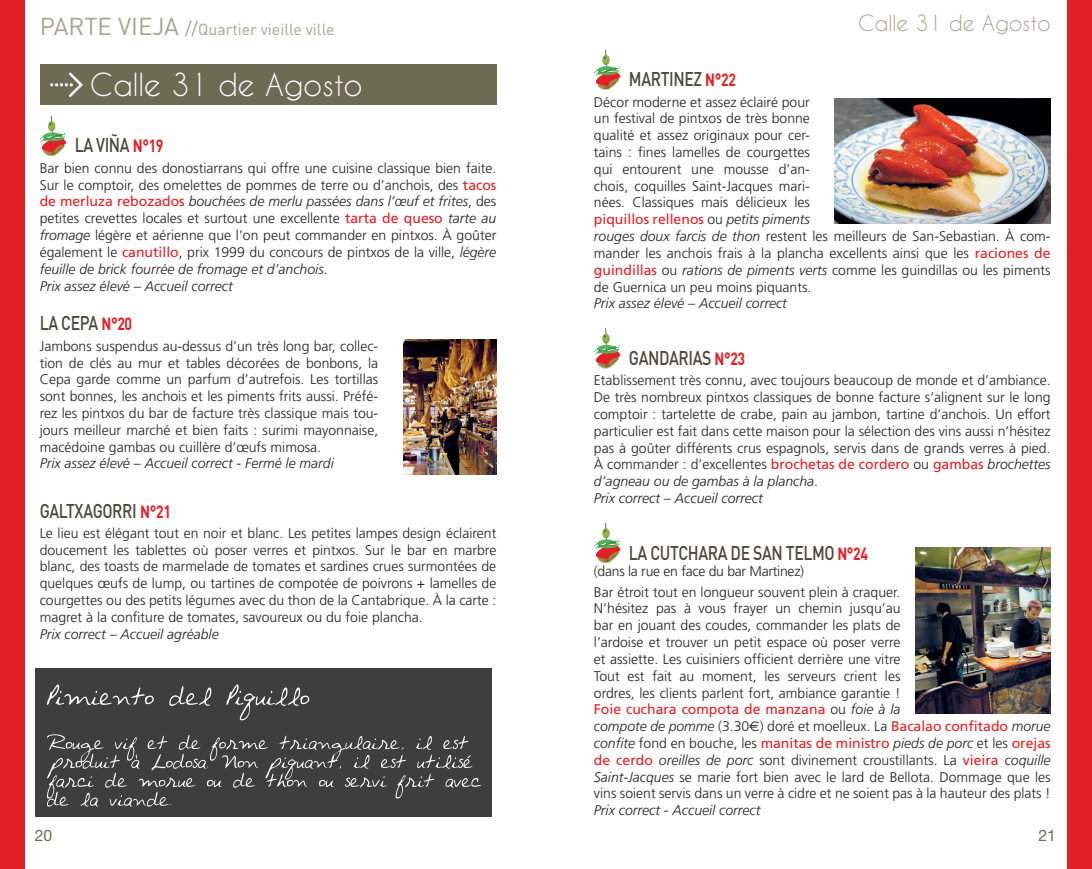
<style>
.page{position:relative;width:1092px;height:869px;background:#fff}
.page>*{position:absolute;margin:0;border:0;box-sizing:border-box;transform-origin:0 0}
.t1{font:29.75px "Caviar Dreams";color:#fff}
.t2{font:21px "Caviar Dreams";color:#a5a38f}
.t3{font:500 19.6px "DIN";letter-spacing:-.025em;color:#4a4836;scale:.8 1}
.t4{font:15.92px "DIN";color:#a5a38f}
.t5{font:15.75px "Helvetica Neue LT Pro";color:#6d6b54}
.t6{font:300 14px/16.8px "Frutiger";color:#231f20}
.t7{font:italic 300 14px "Frutiger";color:#231f20}
.s1{font-size:24.15px}
.s2{font-size:18.38px}
.s3{font-weight:700;font-size:17.5px;color:#e41f25}
.s4{font-weight:400;color:#e41f25}
.s5{font-style:italic}
.s6{font-family:"Euro Sans";font-weight:400}
</style>
<div class="page">
<div style="left:0;top:0;width:25px;height:868px;background:#e41f25"></div>
<div style="left:1067px;top:0;width:24px;height:868px;background:#e41f25"></div>
<div style="left:40px;top:64px;width:456px;height:41px;background:#6d6b54"></div>
<svg style="left:50px;top:73px;width:32px;height:24px"></svg>
<svg style="left:40px;top:115px;width:26px;height:42px"></svg>
<svg style="left:594px;top:49px;width:27px;height:41px"></svg>
<svg style="left:594px;top:328px;width:27px;height:41px"></svg>
<svg style="left:594px;top:522px;width:27px;height:42px"></svg>
<img style="left:915px;top:547px;width:135px;height:166px">
<img style="left:834px;top:99px;width:216px;height:124px">
<img style="left:403px;top:340px;width:93px;height:134px">
<div style="left:35px;top:668px;width:456px;height:148px;background:#3e3e3f"></div>
<svg style="left:47px;top:684px;width:262px;height:36px"></svg>
<svg style="left:47px;top:734px;width:434px;height:72px"></svg>
<p class="t4" style="left:40px;top:19px;width:296px"><span class="s1">PARTE VIEJA</span> <span class="s2">//</span>Quartier vieille ville</p>
<h2 class="t2" style="left:858px;top:11px;width:194px">Calle 31 de Agosto</h2>
<h1 class="t1" style="left:90px;top:67px;width:274px">Calle 31 de Agosto</h1>
<h3 class="t3" style="left:75px;top:133px;width:113px">LA VIÑA <span class="s3">N°19</span></h3>
<p class="t6" style="left:40px;top:159px;width:458px">Bar bien connu des donostiarrans qui offre une cuisine classique bien faite.<br>Sur le comptoir, des omelettes de pommes de terre ou d’anchois, des <span class="s4">tacos de merluza rebozados</span> <span class="s5">bouchées de merlu passées dans l’œuf et frites</span>, des petites crevettes locales et surtout une excellente <span class="s4">tarta de queso</span> <span class="s5">tarte au fromage</span> légère et aérienne que l’on peut commander en pintxos. À goûter également le <span class="s4">canutillo</span>, prix 1999 du concours de pintxos de la ville, <span class="s5">légère feuille de brick fourrée de fromage et d’anchois</span>.<br><span class="s5">Prix assez élevé – Accueil correct</span></p>
<h3 class="t3" style="left:40px;top:311px;width:117px">LA CEPA <span class="s3">N°20</span></h3>
<p class="t6" style="left:40px;top:337px;width:340px;text-align:justify">Jambons suspendus au-dessus d’un très long bar, collec&shy;tion de clés au mur et tables décorées de bonbons, la Cepa garde comme un parfum d’autrefois. Les tortillas sont bonnes, les anchois et les piments frits aussi. Préfé&shy;rez les pintxos du bar de facture très classique mais tou&shy;jours meilleur marché et bien faits : surimi mayonnaise, macédoine gambas ou cuillère d’œufs mimosa.</p>
<p class="t7" style="left:40px;top:455px;width:295px">Prix assez élevé – Accueil correct - Fermé le mardi</p>
<h3 class="t3" style="left:40px;top:497px;width:166px">GALTXAGORRI <span class="s3">N°21</span></h3>
<p class="t6" style="left:40px;top:524px;width:458px;text-align:justify">Le lieu est élégant tout en noir et blanc. Les petites lampes design éclairent doucement les tablettes où poser verres et pintxos. Sur le bar en marbre blanc, des toasts de marmelade de tomates et sardines crues surmontées de quelques œufs de lump, ou tartines de compotée de poivrons + lamelles de courgettes ou des petits légumes avec du thon de la Cantabrique. À la carte : magret à la confiture de tomates, savoureux ou du foie plancha.</p>
<p class="t7" style="left:40px;top:625px;width:180px">Prix correct – Accueil agréable</p>
<h3 class="t3" style="left:629px;top:67px;width:135px">MARTINEZ <span class="s3">N°22</span></h3>
<p class="t6" style="left:594px;top:93px;width:458px">Décor moderne et assez éclairé pour<br>un festival de pintxos de très bonne<br>qualité et assez originaux pour cer-<br>tains : fines lamelles de courgettes<br>qui entourent une mousse d’an-<br>chois, coquilles Saint-Jacques mari-<br>nées. Classiques mais délicieux les<br><span class="s4">piquillos rellenos</span> ou <span class="s5">petits piments<br>rouges doux farcis de thon</span> restent les meilleurs de San-Sebastian. À com&shy;mander les anchois frais à la plancha excellents ainsi que les <span class="s4">raciones de guindillas</span> ou <span class="s5">rations de piments verts</span> comme les guindillas ou les piments de Guernica un peu moins piquants.</p>
<p class="t7" style="left:594px;top:295px;width:194px">Prix assez élevé – Accueil correct</p>
<h3 class="t3" style="left:629px;top:345px;width:147px">GANDARIAS <span class="s3">N°23</span></h3>
<p class="t6" style="left:594px;top:372px;width:458px">Etablissement très connu, avec toujours beaucoup de monde et d’ambiance.<br>De très nombreux pintxos classiques de bonne facture s’alignent sur le long comptoir : tartelette de crabe, pain au jambon, tartine d’anchois. Un effort particulier est fait dans cette maison pour la sélection des vins aussi n’hésitez pas à goûter différents crus espagnols, servis dans de grands verres à pied.<br>À commander : d’excellentes <span class="s4">brochetas de cordero</span> ou <span class="s4">gambas</span> <span class="s5">brochettes d’agneau ou de gambas à la plancha</span>.<br><span class="s5">Prix correct – Accueil correct</span></p>
<h3 class="t3" style="left:629px;top:539px;width:300px">LA CUTCHARA DE SAN TELMO <span class="s3">N°24</span></h3>
<p class="t6" style="left:594px;top:561px;width:308px;line-height:20.3px">(dans la rue en face du bar Martinez)<br>Bar étroit tout en longueur souvent plein à craquer.</p>
<p class="t6" style="left:594px;top:600px;width:458px">N’hésitez pas à vous frayer un chemin jusqu’au<br>bar en jouant des coudes, commander les plats de<br>l’ardoise et trouver un petit espace où poser verre<br>et assiette. Les cuisiniers officient derrière une vitre<br>Tout est fait au moment, les serveurs crient les<br>ordres, les clients parlent fort, ambiance garantie !<br><span class="s4">Foie cuchara compota de manzana</span> ou <span class="s5">foie à la<br>compote de pomme</span> (3.30<span class="s6">€</span>) doré et moelleux. La <span class="s4">Bacalao confitado</span> <span class="s5">morue confite</span> fond en bouche, les <span class="s4">manitas de ministro</span> <span class="s5">pieds de porc</span> et les <span class="s4">orejas de cerdo</span> <span class="s5">oreilles de porc</span> sont divinement croustillants. La <span class="s4">vieira</span> <span class="s5">coquille Saint-Jacques</span> se marie fort bien avec le lard de Bellota. Dommage que les vins soient servis dans un verre à cidre et ne soient pas à la hauteur des plats !</p>
<p class="t7" style="left:594px;top:802px;width:168px">Prix correct - Accueil correct</p>
<p class="t5" style="left:35px;top:825px;width:19px">20</p>
<p class="t5" style="left:1038px;top:825px;width:19px">21</p>
</div>
